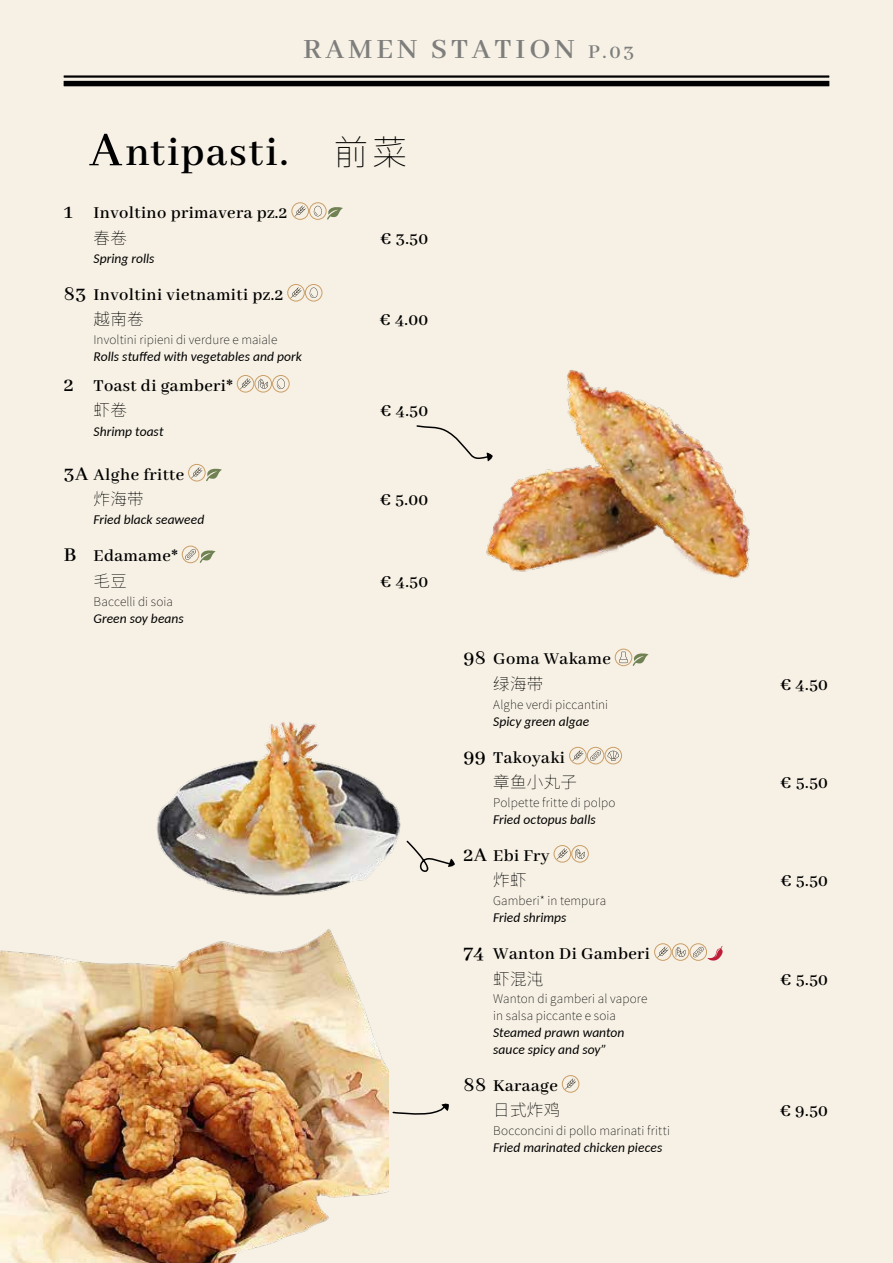
<style>
.page{position:relative;width:893px;height:1263px;background:#f7f1e5}
.page>*{position:absolute;margin:0;border:0;box-sizing:border-box;transform-origin:0 0}
.t1{font:600 43.5px "Abhaya Libre";letter-spacing:.035em;color:#000}
.t2{font:600 30px "Abhaya Libre";letter-spacing:.13em;color:#7e7e7d}
.t3{font:600 18px "Abhaya Libre";letter-spacing:.02em;color:#000}
.t4{font:100 16.5px "Noto Sans SC";letter-spacing:.02em;color:#000}
.t5{font:italic 13.5px/17.1px "Carlito";letter-spacing:.005em;color:#000}
.t6{font:100 12px/16.5px "Noto Sans SC";letter-spacing:.01em;color:#000}
.s1{font-size:21px}
.s2{font-size:52.5px}
.s3{font-family:"Noto Sans SC";font-weight:100;font-size:34.5px}
</style>
<div class="page">
<div style="left:292px;top:203px;width:17px;height:17px;border:1px solid #ca9e67;border-radius:50%"></div>
<svg style="left:295px;top:206px;width:11px;height:11px"></svg>
<div style="left:309px;top:203px;width:17px;height:17px;border:1px solid #ca9e67;border-radius:50%"></div>
<svg style="left:314px;top:206px;width:29px;height:14px"></svg>
<div style="left:287px;top:284px;width:18px;height:17px;border:1px solid #ca9e67;border-radius:50%"></div>
<svg style="left:290px;top:287px;width:12px;height:11px"></svg>
<div style="left:305px;top:284px;width:17px;height:17px;border:1px solid #ca9e67;border-radius:50%"></div>
<svg style="left:310px;top:287px;width:8px;height:11px"></svg>
<div style="left:237px;top:375px;width:17px;height:17px;border:1px solid #ca9e67;border-radius:50%"></div>
<svg style="left:240px;top:378px;width:11px;height:11px"></svg>
<div style="left:255px;top:375px;width:17px;height:17px;border:1px solid #ca9e67;border-radius:50%"></div>
<svg style="left:258px;top:379px;width:10px;height:10px"></svg>
<div style="left:272px;top:375px;width:17px;height:17px;border:1px solid #ca9e67;border-radius:50%"></div>
<svg style="left:277px;top:378px;width:8px;height:11px"></svg>
<div style="left:188px;top:464px;width:17px;height:17px;border:1px solid #ca9e67;border-radius:50%"></div>
<svg style="left:191px;top:467px;width:31px;height:14px"></svg>
<div style="left:182px;top:546px;width:17px;height:17px;border:1px solid #ca9e67;border-radius:50%"></div>
<svg style="left:185px;top:549px;width:31px;height:14px"></svg>
<div style="left:615px;top:649px;width:17px;height:17px;border:1px solid #ca9e67;border-radius:50%"></div>
<svg style="left:619px;top:652px;width:29px;height:14px"></svg>
<div style="left:569px;top:747px;width:17px;height:17px;border:1px solid #ca9e67;border-radius:50%"></div>
<svg style="left:572px;top:750px;width:11px;height:11px"></svg>
<div style="left:587px;top:747px;width:17px;height:17px;border:1px solid #ca9e67;border-radius:50%"></div>
<svg style="left:590px;top:750px;width:11px;height:11px"></svg>
<div style="left:605px;top:747px;width:17px;height:17px;border:1px solid #ca9e67;border-radius:50%"></div>
<svg style="left:608px;top:751px;width:11px;height:9px"></svg>
<div style="left:554px;top:845px;width:17px;height:17px;border:1px solid #ca9e67;border-radius:50%"></div>
<svg style="left:557px;top:848px;width:11px;height:11px"></svg>
<div style="left:571px;top:845px;width:17px;height:17px;border:1px solid #ca9e67;border-radius:50%"></div>
<svg style="left:575px;top:849px;width:10px;height:10px"></svg>
<div style="left:654px;top:943px;width:17px;height:17px;border:1px solid #ca9e67;border-radius:50%"></div>
<svg style="left:657px;top:946px;width:11px;height:11px"></svg>
<div style="left:672px;top:943px;width:17px;height:17px;border:1px solid #ca9e67;border-radius:50%"></div>
<svg style="left:676px;top:947px;width:9px;height:10px"></svg>
<div style="left:690px;top:943px;width:17px;height:17px;border:1px solid #ca9e67;border-radius:50%"></div>
<svg style="left:693px;top:946px;width:30px;height:14px"></svg>
<div style="left:562px;top:1075px;width:17px;height:17px;border:1px solid #ca9e67;border-radius:50%"></div>
<svg style="left:565px;top:1078px;width:11px;height:11px"></svg>
<img style="left:0;top:929px;width:389px;height:334px">
<img style="left:486px;top:370px;width:264px;height:209px">
<hr style="left:64px;top:76px;width:765px;height:1px;background:#000">
<div style="left:64px;top:81px;width:765px;height:5px;background:#000"></div>
<img style="left:156px;top:722px;width:245px;height:174px">
<svg style="left:416px;top:424px;width:77px;height:39px"></svg>
<svg style="left:406px;top:840px;width:49px;height:32px"></svg>
<svg style="left:392px;top:1103px;width:57px;height:12px"></svg>
<h2 class="t2" style="left:303px;top:32px;width:333px">RAMEN STATION <span class="s1">P.03</span></h2>
<h1 class="t1" style="left:89px;top:128px;width:319px"><span class="s2">A</span>ntipasti. <span class="s3">前菜</span></h1>
<p class="t3" style="left:64px;top:203px;width:225px"><span class="s1">1</span> Involtino primavera pz.2</p>
<p class="t4" style="left:94px;top:228px;width:35px">春卷</p>
<p class="t3" style="left:381px;top:228px;width:49px">€ 3.50</p>
<p class="t5" style="left:94px;top:249px;width:62px">Spring rolls</p>
<p class="t3" style="left:64px;top:284px;width:221px"><span class="s1">83</span> Involtini vietnamiti pz.2</p>
<p class="t4" style="left:94px;top:310px;width:52px">越南卷</p>
<p class="t3" style="left:380px;top:310px;width:50px">€ 4.00</p>
<p class="t6" style="left:94px;top:331px;width:185px">Involtini ripieni di verdure e maiale</p>
<p class="t5" style="left:94px;top:347px;width:210px">Rolls stuffed with vegetables and pork</p>
<p class="t3" style="left:64px;top:375px;width:171px"><span class="s1">2</span> Toast di gamberi*</p>
<p class="t4" style="left:94px;top:401px;width:35px">虾卷</p>
<p class="t3" style="left:381px;top:401px;width:49px">€ 4.50</p>
<p class="t5" style="left:94px;top:422px;width:72px">Shrimp toast</p>
<p class="t3" style="left:64px;top:464px;width:122px"><span class="s1">3A</span> Alghe fritte</p>
<p class="t4" style="left:94px;top:490px;width:52px">炸海带</p>
<p class="t3" style="left:380px;top:490px;width:50px">€ 5.00</p>
<p class="t5" style="left:94px;top:511px;width:112px">Fried black seaweed</p>
<p class="t3" style="left:64px;top:546px;width:116px"><span class="s1">B</span> Edamame*</p>
<p class="t4" style="left:94px;top:572px;width:35px">毛豆</p>
<p class="t3" style="left:381px;top:571px;width:49px">€ 4.50</p>
<p class="t6" style="left:94px;top:593px;width:81px">Baccelli di soia</p>
<p class="t5" style="left:94px;top:609px;width:92px">Green soy beans</p>
<p class="t3" style="left:463px;top:649px;width:149px"><span class="s1">98</span> Goma Wakame</p>
<p class="t4" style="left:493px;top:674px;width:52px">绿海带</p>
<p class="t3" style="left:780px;top:674px;width:49px">€ 4.50</p>
<p class="t6" style="left:493px;top:696px;width:116px">Alghe verdi piccantini</p>
<p class="t5" style="left:493px;top:712px;width:97px">Spicy green algae</p>
<p class="t3" style="left:463px;top:747px;width:103px"><span class="s1">99</span> Takoyaki</p>
<p class="t4" style="left:493px;top:773px;width:85px">章鱼小丸子</p>
<p class="t3" style="left:781px;top:773px;width:49px">€ 5.50</p>
<p class="t6" style="left:493px;top:794px;width:124px">Polpette fritte di polpo</p>
<p class="t5" style="left:493px;top:810px;width:104px">Fried octopus balls</p>
<p class="t3" style="left:463px;top:845px;width:88px"><span class="s1">2A</span> Ebi Fry</p>
<p class="t4" style="left:493px;top:871px;width:35px">炸虾</p>
<p class="t3" style="left:781px;top:871px;width:49px">€ 5.50</p>
<p class="t6" style="left:493px;top:892px;width:114px">Gamberi* in tempura</p>
<p class="t5" style="left:493px;top:908px;width:75px">Fried shrimps</p>
<p class="t3" style="left:463px;top:944px;width:188px"><span class="s1">74</span> Wanton Di Gamberi</p>
<p class="t4" style="left:493px;top:969px;width:52px">虾混沌</p>
<p class="t3" style="left:781px;top:969px;width:49px">€ 5.50</p>
<p class="t6" style="left:493px;top:991px;width:156px">Wanton di gamberi al vapore in salsa piccante e soia</p>
<p class="t5" style="left:493px;top:1023px;width:133px">Steamed prawn wanton sauce spicy and soy”</p>
<p class="t3" style="left:463px;top:1075px;width:96px"><span class="s1">88</span> Karaage</p>
<p class="t4" style="left:493px;top:1101px;width:68px">日式炸鸡</p>
<p class="t3" style="left:780px;top:1101px;width:49px">€ 9.50</p>
<p class="t6" style="left:493px;top:1123px;width:178px">Bocconcini di pollo marinati fritti</p>
<p class="t5" style="left:493px;top:1138px;width:170px">Fried marinated chicken pieces</p>
</div>
